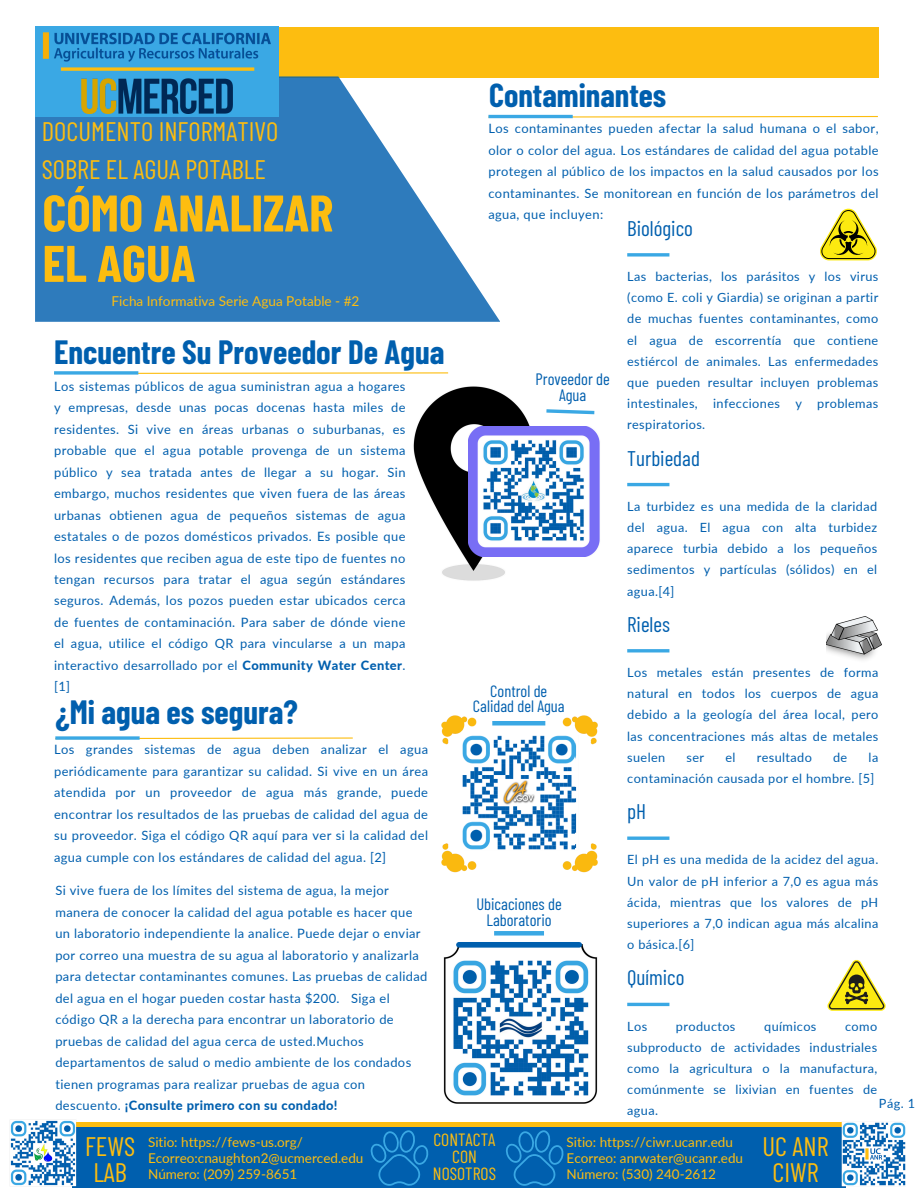
<style>
.page{position:relative;width:918px;height:1188px;background:#fff}
.page>*{position:absolute;margin:0;border:0;box-sizing:border-box;transform-origin:0 0}
.t1{font:700 51.45px/50.4px "Barlow Condensed";color:#fdbd10}
.t2{font:700 32.85px "Barlow Condensed";color:#005fae}
.t3{font:700 32.4px "Barlow Condensed";color:#005fae}
.t4{font:26.7px/26.1px "Barlow Condensed";color:#fdbd10;text-align:center}
.t5{font:21.15px "Barlow Condensed";color:#005fae}
.t6{font:17.7px/16.8px "Barlow Condensed";color:#fdbd10;text-align:center}
.t7{font:16.5px/15.8px "Barlow Condensed";color:#005fae;text-align:center}
.t8{font:13.65px "Lato";color:#fdbd10}
.t9{font:13.5px "Lato";color:#fdbd10}
.t10{font:12.9px/21.5px "Lato";letter-spacing:.03em;color:#005fae;text-align:justify}
.t11{font:12.75px/21.1px "Lato";letter-spacing:.03em;color:#005fae;text-align:justify}
.s1{font-weight:800}
</style>
<div class="page">
<svg style="left:138px;top:372px;width:311px;height:3px"></svg>
<svg style="left:54px;top:371px;width:84px;height:4px"></svg>
<svg style="left:140px;top:737px;width:213px;height:2px"></svg>
<svg style="left:55px;top:736px;width:85px;height:4px"></svg>
<img style="left:441px;top:715px;width:157px;height:158px">
<hr style="left:627px;top:483px;width:42px;height:3px;background:#3aa8e4">
<div style="left:35px;top:27px;width:844px;height:50px;background:#fdbd10"></div>
<svg style="left:35px;top:76px;width:465px;height:246px;fill:#2e7bbc"></svg>
<svg style="left:487px;top:115px;width:391px;height:3px"></svg>
<hr style="left:488px;top:115px;width:85px;height:3px;background:#3aa8e4">
<svg style="left:627px;top:253px;width:42px;height:4px"></svg>
<hr style="left:627px;top:649px;width:42px;height:3px;background:#3aa8e4">
<hr style="left:627px;top:837px;width:42px;height:3px;background:#3aa8e4">
<svg style="left:820px;top:209px;width:57px;height:51px"></svg>
<hr style="left:627px;top:1003px;width:42px;height:3px;background:#3aa8e4">
<svg style="left:827px;top:960px;width:59px;height:51px"></svg>
<img style="left:826px;top:616px;width:55px;height:44px">
<img style="left:413px;top:386px;width:117px;height:195px">
<img style="left:469px;top:426px;width:131px;height:131px">
<img style="left:443px;top:945px;width:155px;height:158px">
<div style="left:459px;top:942px;width:120px;height:6px;background:#005fae"></div>
<div style="left:492px;top:721px;width:53px;height:5px;background:#3aa8e4"></div>
<div style="left:494px;top:931px;width:50px;height:5px;background:#3aa8e4"></div>
<img style="left:462px;top:734px;width:113px;height:116px">
<svg style="left:546px;top:409px;width:49px;height:6px"></svg>
<div style="left:37px;top:26px;width:241px;height:91px;background:#3aa8e4"></div>
<img style="left:82px;top:78px;width:150px;height:35px">
<svg style="left:61px;top:67px;width:193px;height:4px"></svg>
<img style="left:42px;top:32px;width:229px;height:30px">
<div style="left:70px;top:1122px;width:774px;height:6px;background:#fdbd10"></div>
<div style="left:72px;top:1127px;width:774px;height:61px;background:#005fae"></div>
<img style="left:842px;top:1122px;width:64px;height:65px">
<img style="left:10px;top:1120px;width:67px;height:67px">
<svg style="left:370px;top:1130px;width:58px;height:56px"></svg>
<svg style="left:506px;top:1130px;width:58px;height:56px"></svg>
<p class="t4" style="left:42px;top:112px;width:238px;line-height:37.2px;text-align:left">DOCUMENTO INFORMATIVO<br>SOBRE EL AGUA POTABLE</p>
<p class="t1" style="left:42px;top:186px;width:292px">CÓMO ANALIZAR<br>EL AGUA</p>
<h1 class="t8" style="left:112px;top:292px;width:249px">Ficha Informativa Serie Agua Potable - #2</h1>
<p class="t2" style="left:54px;top:331px;width:392px">Encuentre Su Proveedor De Agua</p>
<h4 class="t10" style="left:54px;top:375px;width:353px">Los sistemas públicos de agua suministran agua a hogares y empresas, desde unas pocas docenas hasta miles de residentes. Si vive en áreas urbanas o suburbanas, es probable que el agua potable provenga de un sistema público y sea tratada antes de llegar a su hogar. Sin embargo, muchos residentes que viven fuera de las áreas urbanas obtienen agua de pequeños sistemas de agua estatales o de pozos domésticos privados. Es posible que los residentes que reciben agua de este tipo de fuentes no tengan recursos para tratar el agua según estándares seguros. Además, los pozos pueden estar ubicados cerca de fuentes de contaminación. Para saber de dónde viene el agua, utilice el código QR para vincularse a un mapa interactivo desarrollado por el <span class="s1">Community Water Center</span>. [1]</h4>
<p class="t2" style="left:55px;top:691px;width:244px">¿Mi agua es segura?</p>
<h3 class="t10" style="left:54px;top:738px;width:376px">Los grandes sistemas de agua deben analizar el agua periódicamente para garantizar su calidad. Si vive en un área atendida por un proveedor de agua más grande, puede encontrar los resultados de las pruebas de calidad del agua de su proveedor. Siga el código QR aquí para ver si la calidad del agua cumple con los estándares de calidad del agua. [2]</h3>
<p class="t10" style="left:55px;top:880px;width:374px;text-align:left">Si vive fuera de los límites del sistema de agua, la mejor manera de conocer la calidad del agua potable es hacer que un laboratorio independiente la analice. Puede dejar o enviar por correo una muestra de su agua al laboratorio y analizarla para detectar contaminantes comunes. Las pruebas de calidad del agua en el hogar pueden costar hasta $200. Siga el código QR a la derecha para encontrar un laboratorio de pruebas de calidad del agua cerca de usted.Muchos departamentos de salud o medio ambiente de los condados tienen programas para realizar pruebas de agua con descuento. <span class="s1">¡Consulte primero con su condado!</span></p>
<h6 class="t3" style="left:489px;top:75px;width:179px">Contaminantes</h6>
<p class="t10" style="left:488px;top:118px;width:392px">Los contaminantes pueden afectar la salud humana o el sabor, olor o color del agua. Los estándares de calidad del agua potable protegen al público de los impactos en la salud causados por los contaminantes. Se monitorean en función de los parámetros del agua, que incluyen:</p>
<h4 class="t5" style="left:627px;top:215px;width:67px">Biológico</h4>
<p class="t11" style="left:627px;top:266px;width:253px">Las bacterias, los parásitos y los virus (como E. coli y Giardia) se originan a partir de muchas fuentes contaminantes, como el agua de escorrentía que contiene estiércol de animales. Las enfermedades que pueden resultar incluyen problemas intestinales, infecciones y problemas respiratorios.</p>
<p class="t7" style="left:536px;top:371px;width:76px">Proveedor de<br>Agua</p>
<h6 class="t5" style="left:627px;top:444px;width:74px">Turbiedad</h6>
<p class="t11" style="left:627px;top:495px;width:252px">La turbidez es una medida de la claridad del agua. El agua con alta turbidez aparece turbia debido a los pequeños sedimentos y partículas (sólidos) en el agua.[4]</p>
<p class="t7" style="left:473px;top:682px;width:93px">Control de<br>Calidad del Agua</p>
<h4 class="t7" style="left:476px;top:896px;width:87px">Ubicaciones de<br>Laboratorio</h4>
<h4 class="t5" style="left:627px;top:611px;width:44px">Rieles</h4>
<h2 class="t11" style="left:627px;top:662px;width:253px">Los metales están presentes de forma natural en todos los cuerpos de agua debido a la geología del área local, pero las concentraciones más altas de metales suelen</h2>
<h2 class="t11" style="left:627px;top:746px;width:253px;text-align:right">la<br>contaminación causada por el hombre. [5]</h2>
<h2 class="t11" style="left:687px;top:746px;width:19px">ser</h2>
<h2 class="t11" style="left:725px;top:746px;width:12px">el</h2>
<h2 class="t11" style="left:757px;top:746px;width:57px">resultado</h2>
<h2 class="t11" style="left:833px;top:746px;width:16px">de</h2>
<p class="t5" style="left:627px;top:798px;width:21px">pH</p>
<p class="t11" style="left:627px;top:849px;width:253px">El pH es una medida de la acidez del agua.<br>Un valor de pH inferior a 7,0 es agua más ácida, mientras que los valores de pH superiores a 7,0 indican agua más alcalina o básica.[6]</p>
<p class="t5" style="left:627px;top:964px;width:59px">Químico</p>
<p class="t11" style="left:627px;top:1015px;width:21px">Los</p>
<p class="t11" style="left:676px;top:1015px;width:61px">productos</p>
<p class="t11" style="left:764px;top:1015px;width:54px">químicos</p>
<p class="t11" style="left:627px;top:1015px;width:252px;text-indent:218px">como subproducto de actividades industriales como la agricultura o la manufactura, comúnmente se lixivian en fuentes de agua.</p>
<p class="t11" style="left:879px;top:1092px;width:38px">Pág. 1</p>
<p class="t6" style="left:433px;top:1130px;width:65px">CONTACTA<br>CON<br>NOSOTROS</p>
<p class="t4" style="left:85px;top:1132px;width:52px">FEWS<br>LAB</p>
<p class="t4" style="left:763px;top:1132px;width:68px">UC ANR<br>CIWR</p>
<p class="t9" style="left:148px;top:1134px;width:156px">Sitio: https://fews-us.org/</p>
<p class="t9" style="left:148px;top:1149px;width:217px">Ecorreo:cnaughton2@ucmerced.edu</p>
<h3 class="t9" style="left:148px;top:1165px;width:151px">Número: (209) 259-8651</h3>
<p class="t9" style="left:567px;top:1134px;width:168px">Sitio: https://ciwr.ucanr.edu</p>
<h4 class="t9" style="left:567px;top:1150px;width:178px">Ecorreo: anrwater@ucanr.edu</h4>
<p class="t9" style="left:567px;top:1165px;width:151px">Número: (530) 240-2612</p>
</div>
